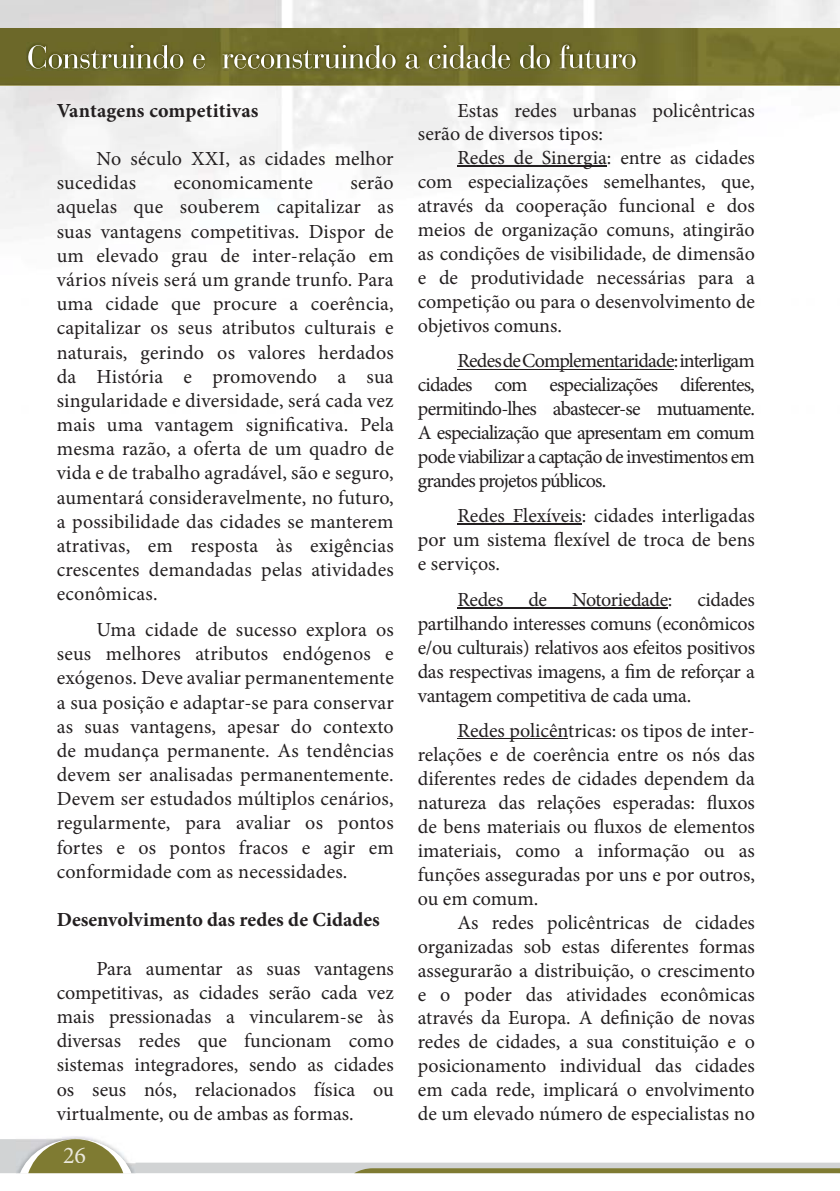
<style>
.page{position:relative;width:840px;height:1191px;background:#fff}
.page>*{position:absolute;margin:0;border:0;box-sizing:border-box;transform-origin:0 0}
.t1{font:24px "Minion Pro";color:#eae8dd}
.t2{font:20px/24.2px "Minion Pro";color:#231f20;text-align:justify}
.t3{font:700 20px "Minion Pro";letter-spacing:.005em;color:#231f20}
</style>
<div class="page">
<img style="left:0;top:0;width:839px;height:370px">
<img style="left:0;top:28px;width:839px;height:57px">
<img style="left:26px;top:43px;width:611px;height:27px">
<svg style="left:28px;top:45px;width:155px;height:24px;background:#848251"></svg>
<svg style="left:193px;top:54px;width:12px;height:15px"></svg>
<svg style="left:222px;top:45px;width:173px;height:24px;background:#868451"></svg>
<svg style="left:405px;top:54px;width:15px;height:15px"></svg>
<svg style="left:428px;top:45px;width:82px;height:24px;background:#898656"></svg>
<svg style="left:519px;top:45px;width:30px;height:24px"></svg>
<svg style="left:559px;top:45px;width:76px;height:24px;background:#8b8856"></svg>
<svg style="left:0;top:1139px;width:839px;height:34px"></svg>
<div style="left:64px;top:1147px;width:21px;height:15px;background:#7f7b32"></div>
<hr style="left:457px;top:166px;width:149px;height:1px;background:#231f20">
<hr style="left:457px;top:369px;width:216px;height:1px;background:#231f20">
<hr style="left:457px;top:524px;width:124px;height:1px;background:#231f20">
<hr style="left:457px;top:607px;width:210px;height:1px;background:#231f20">
<hr style="left:457px;top:738px;width:111px;height:1px;background:#231f20">
<p class="t3" style="left:57px;top:102px;width:203px">Vantagens competitivas</p>
<p class="t2" style="left:57px;top:148px;width:338px;text-indent:40px">No século XXI, as cidades melhor sucedidas</p>
<p class="t2" style="left:173px;top:172px;width:141px">economicamente</p>
<p class="t2" style="left:57px;top:172px;width:338px;text-indent:293px">serão aquelas que souberem capitalizar as suas vantagens competitivas. Dispor de um elevado grau de inter-relação em vários níveis será um grande trunfo. Para uma cidade que procure a coerência, capitalizar os seus atributos culturais e naturais, gerindo os valores herdados da História e promovendo a sua singularidade e diversidade, será cada vez mais uma vantagem significativa. Pela mesma razão, a oferta de um quadro de vida e de trabalho agradável, são e seguro, aumentará consideravelmente, no futuro, a possibilidade das cidades se manterem atrativas, em resposta às exigências crescentes demandadas pelas atividades econômicas.</p>
<p class="t2" style="left:57px;top:619px;width:338px;text-indent:40px">Uma cidade de sucesso explora os seus melhores atributos endógenos e exógenos. Deve avaliar permanentemente a sua posição e adaptar-se para conservar as suas vantagens, apesar do contexto de mudança permanente. As tendências devem ser analisadas permanentemente.<br>Devem ser estudados múltiplos cenários, regularmente, para avaliar os pontos fortes e os pontos fracos e agir em conformidade com as necessidades.</p>
<p class="t3" style="left:57px;top:912px;width:324px">Desenvolvimento das redes de Cidades</p>
<p class="t2" style="left:57px;top:958px;width:338px;text-indent:40px">Para aumentar as suas vantagens competitivas, as cidades serão cada vez mais pressionadas a vincularem-se às diversas redes que funcionam como sistemas integradores, sendo as cidades os seus nós, relacionados física ou virtualmente, ou de ambas as formas.</p>
<p class="t1" style="left:63px;top:1145px;width:25px">26</p>
<p class="t2" style="left:417px;top:100px;width:338px;line-height:23.6px;text-indent:40px">Estas redes urbanas policêntricas serão de diversos tipos:</p>
<p class="t2" style="left:417px;top:147px;width:338px;text-indent:40px">Redes de Sinergia: entre as cidades com especializações semelhantes, que, através da cooperação funcional e dos meios de organização comuns, atingirão as condições de visibilidade, de dimensão e de produtividade necessárias para a competição ou para o desenvolvimento de objetivos comuns.</p>
<p class="t2" style="left:417px;top:350px;width:338px;text-indent:40px">Redes de Complementaridade: interligam cidades com especializações diferentes, permitindo-lhes abastecer-se mutuamente.<br>A especialização que apresentam em comum pode viabilizar a captação de investimentos em grandes projetos públicos.</p>
<p class="t2" style="left:417px;top:506px;width:338px;text-indent:40px">Redes Flexíveis: cidades interligadas por um sistema flexível de troca de bens e serviços.</p>
<p class="t2" style="left:417px;top:589px;width:338px;text-indent:40px">Redes de Notoriedade: cidades partilhando interesses comuns (econômicos e/ou culturais) relativos aos efeitos positivos das respectivas imagens, a fim de reforçar a vantagem competitiva de cada uma.</p>
<p class="t2" style="left:417px;top:720px;width:338px;text-indent:40px">Redes policêntricas: os tipos de inter&shy;relações e de coerência entre os nós das diferentes redes de cidades dependem da natureza das relações esperadas: fluxos de bens materiais ou fluxos de elementos imateriais, como a informação ou as funções asseguradas por uns e por outros, ou em comum.</p>
<p class="t2" style="left:417px;top:912px;width:338px;text-indent:40px">As redes policêntricas de cidades organizadas sob estas diferentes formas assegurarão a distribuição, o crescimento e o poder das atividades econômicas através da Europa. A definição de novas redes de cidades, a sua constituição e o posicionamento individual das cidades em cada rede, implicará o envolvimento de um elevado número de especialistas no</p>
</div>
